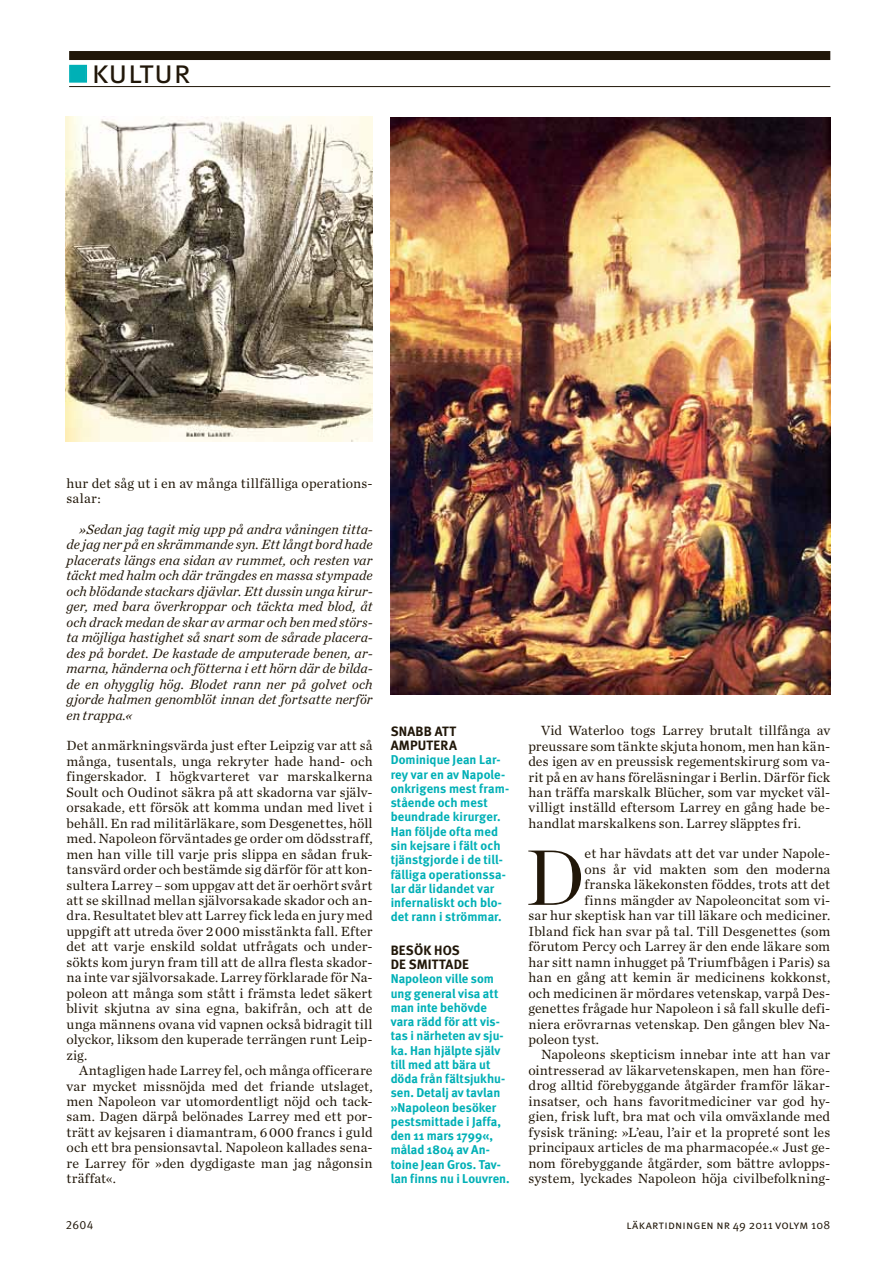
<style>
.page{position:relative;width:893px;height:1263px;background:#fff}
.page>*{position:absolute;margin:0;border:0;box-sizing:border-box;transform-origin:0 0}
.t1{font:77.85px "Chronicle LT Display";color:#211709}
.t2{font:33px "Meta LT Normal Small Caps";color:#211709}
.t3{font:13.95px/15.5px "Chronicle LT Text";letter-spacing:.01em;color:#211709;text-align:justify}
.t4{font:italic 13.95px/15.5px "Chronicle LT Text";color:#211709;text-align:justify}
.t5{font:13.5px/14.2px "Meta LT Bold";letter-spacing:.015em;color:#211709}
.t6{font:12.75px/14.2px "Meta LT Bold";letter-spacing:.005em;color:#00b0b6}
.t7{font:12px "Meta LT Normal Small Caps";letter-spacing:.015em;color:#211709}
.t8{font:12px "Meta LT Normal Utilities";color:#211709}
.s1{color:#00b0b6}
</style>
<div class="page">
<div style="left:69px;top:51px;width:761px;height:9px;background:#211709"></div>
<hr style="left:69px;top:86px;width:761px;height:1px;background:#211709">
<div style="left:69px;top:65px;width:18px;height:18px;border:2px solid #00b0b6"></div>
<img style="left:66px;top:117px;width:307px;height:324px">
<img style="left:391px;top:117px;width:439px;height:577px">
<h2 class="t2" style="left:69px;top:52px;width:123px"><span class="s1">■</span> kultur</h2>
<p class="t3" style="left:67px;top:475px;width:308px">hur det såg ut i en av många tillfälliga operations&shy;salar:</p>
<p class="t4" style="left:66px;top:521px;width:308px;text-indent:13px">»Sedan jag tagit mig upp på andra våningen titta&shy;de jag ner på en skrämmande syn. Ett långt bord hade placerats längs ena sidan av rummet, och resten var täckt med halm och där trängdes en massa stympade och blödande stackars djävlar. Ett dussin unga kirur&shy;ger, med bara överkroppar och täckta med blod, åt och drack medan de skar av armar och ben med störs&shy;ta möjliga hastighet så snart som de sårade placera&shy;des på bordet. De kastade de amputerade benen, ar&shy;marna, händerna och fötterna i ett hörn där de bilda&shy;de en ohygglig hög. Blodet rann ner på golvet och gjorde halmen genomblöt innan det fortsatte nerför en trappa.«</p>
<p class="t3" style="left:66px;top:738px;width:308px">Det anmärkningsvärda just efter Leipzig var att så många, tusentals, unga rekryter hade hand- och fingerskador. I högkvarteret var marskalkerna Soult och Oudinot säkra på att skadorna var själv&shy;orsakade, ett försök att komma undan med livet i behåll. En rad militärläkare, som Desgenettes, höll med. Napoleon förväntades ge order om dödsstraff, men han ville till varje pris slippa en sådan fruk&shy;tansvärd order och bestämde sig därför för att kon&shy;sultera Larrey – som uppgav att det är oerhört svårt att se skillnad mellan självorsakade skador och an&shy;dra. Resultatet blev att Larrey fick leda en jury med uppgift att utreda över 2000 misstänkta fall. Efter det att varje enskild soldat utfrågats och under&shy;sökts kom juryn fram till att de allra flesta skador&shy;na inte var självorsakade. Larrey förklarade för Na&shy;poleon att många som stått i främsta ledet säkert blivit skjutna av sina egna, bakifrån, och att de unga männens ovana vid vapnen också bidragit till olyckor, liksom den kuperade terrängen runt Leip&shy;zig.</p>
<p class="t3" style="left:66px;top:1062px;width:308px;text-indent:13px">Antagligen hade Larrey fel, och många officerare var mycket missnöjda med det friande utslaget, men Napoleon var utomordentligt nöjd och tack&shy;sam. Dagen därpå belönades Larrey med ett por&shy;trätt av kejsaren i diamantram, 6000 francs i guld och ett bra pensionsavtal. Napoleon kallades sena&shy;re Larrey för »den dygdigaste man jag någonsin träffat«.</p>
<p class="t5" style="left:391px;top:724px;width:68px">SNABB ATT<br>AMPUTERA</p>
<p class="t6" style="left:391px;top:753px;width:120px">Dominique Jean Lar&shy;rey var en av Napole&shy;onkrigens mest fram&shy;stående och mest beundrade kirurger.<br>Han följde ofta med sin kejsare i fält och tjänstgjorde i de till&shy;fälliga operationssa&shy;lar där lidandet var infernaliskt och blo&shy;det rann i strömmar.</p>
<p class="t5" style="left:391px;top:943px;width:80px">BESÖK HOS<br>DE SMITTADE</p>
<p class="t6" style="left:391px;top:972px;width:121px">Napoleon ville som ung general visa att man inte behövde vara rädd för att vis&shy;tas i närheten av sju&shy;ka. Han hjälpte själv till med att bära ut döda från fältsjukhu&shy;sen. Detalj av tavlan »Napoleon besöker pestsmittade i Jaffa, den 11 mars 1799«, målad 1804 av An&shy;toine Jean Gros. Tav&shy;lan finns nu i Louvren.</p>
<p class="t3" style="left:528px;top:723px;width:303px;text-indent:13px">Vid Waterloo togs Larrey brutalt tillfånga av preussare som tänkte skjuta honom, men han kän&shy;des igen av en preussisk regementskirurg som va&shy;rit på en av hans föreläsningar i Berlin. Därför fick han träffa marskalk Blücher, som var mycket väl&shy;villigt inställd eftersom Larrey en gång hade be&shy;handlat marskalkens son. Larrey släpptes fri.</p>
<h1 class="t1" style="left:526px;top:829px;width:61px">D</h1>
<p class="t3" style="left:585px;top:846px;width:247px">et har hävdats att det var under Napole-</p>
<p class="t3" style="left:585px;top:861px;width:247px">ons år vid makten som den moderna</p>
<p class="t3" style="left:585px;top:877px;width:247px">franska läkekonsten föddes, trots att det</p>
<p class="t3" style="left:585px;top:892px;width:247px">finns mängder av Napoleoncitat som vi-</p>
<p class="t3" style="left:528px;top:908px;width:303px">sar hur skeptisk han var till läkare och mediciner.</p>
<p class="t3" style="left:528px;top:923px;width:303px">Ibland fick han svar på tal. Till Desgenettes (som</p>
<p class="t3" style="left:528px;top:939px;width:303px">förutom Percy och Larrey är den ende läkare som</p>
<p class="t3" style="left:528px;top:954px;width:303px">har sitt namn inhugget på Triumfbågen i Paris) sa</p>
<p class="t3" style="left:528px;top:970px;width:303px">han en gång att kemin är medicinens kokkonst,</p>
<p class="t3" style="left:528px;top:985px;width:303px">och medicinen är mördares vetenskap, varpå Des-</p>
<p class="t3" style="left:528px;top:1000px;width:303px">genettes frågade hur Napoleon i så fall skulle defi-</p>
<p class="t3" style="left:528px;top:1016px;width:303px">niera erövrarnas vetenskap. Den gången blev Na-</p>
<p class="t3" style="left:528px;top:1031px;width:72px">poleon tyst.</p>
<p class="t3" style="left:541px;top:1047px;width:291px">Napoleons skepticism innebar inte att han var</p>
<p class="t3" style="left:528px;top:1062px;width:303px">ointresserad av läkarvetenskapen, men han före-</p>
<p class="t3" style="left:528px;top:1078px;width:303px">drog alltid förebyggande åtgärder framför läkar-</p>
<p class="t3" style="left:528px;top:1093px;width:303px">insatser, och hans favoritmediciner var god hy-</p>
<p class="t3" style="left:528px;top:1109px;width:303px">gien, frisk luft, bra mat och vila omväxlande med</p>
<p class="t3" style="left:528px;top:1124px;width:303px">fysisk träning: »L’eau, l’air et la propreté sont les</p>
<p class="t3" style="left:528px;top:1140px;width:303px">principaux articles de ma pharmacopée.« Just ge-</p>
<p class="t3" style="left:528px;top:1155px;width:303px">nom förebyggande åtgärder, som bättre avlopps-</p>
<p class="t3" style="left:528px;top:1170px;width:303px">system, lyckades Napoleon höja civilbefolkning-</p>
<p class="t8" style="left:66px;top:1218px;width:29px">2604</p>
<p class="t7" style="left:626px;top:1218px;width:205px">läkartidningen nr 49 2011 volym 108</p>
</div>
